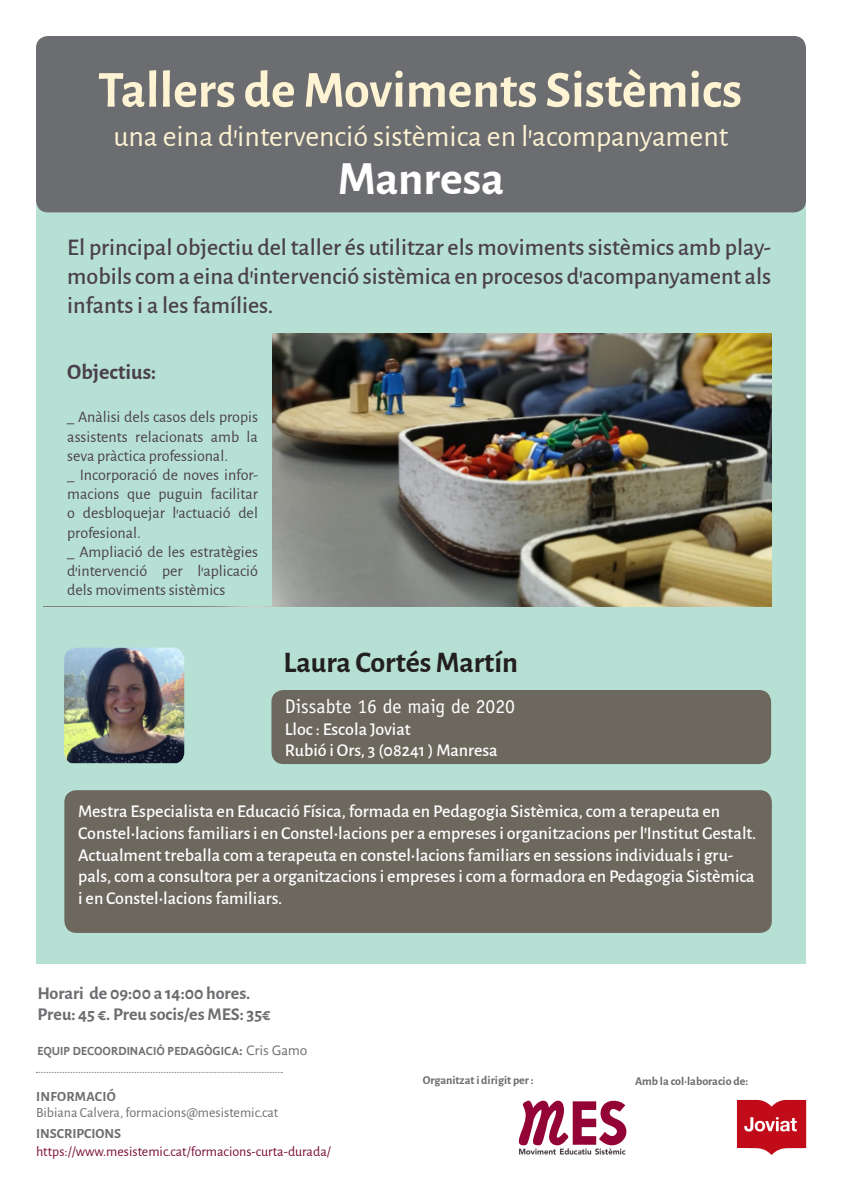
<style>
.page{position:relative;width:842px;height:1191px;background:#fff}
.page>*{position:absolute;margin:0;border:0;box-sizing:border-box;transform-origin:0 0}
.t1{font:700 52px "Alegreya Sans";color:#fef3d2}
.t2{font:700 48px "Alegreya Sans";letter-spacing:-.005em;color:#fff}
.t3{font:30px "Alegreya Sans";color:#fef3d2}
.t4{font:700 30px "Alegreya Sans";letter-spacing:-.005em;color:#231f20}
.t5{font:500 24px/28.8px "Alegreya Sans";color:#4a404b;text-align:justify}
.t6{font:700 22px "Alegreya Sans";color:#4a404b}
.t7{font:19.7px "Officina Sans";color:#fff}
.t8{font:500 18px/21.6px "Alegreya Sans";color:#fff}
.t9{font:700 18px "Alegreya Sans";color:#6c6d70}
.t10{font:16px/19.2px "Alegreya Sans";color:#4a404b;text-align:justify}
.t11{font:14px "Alegreya Sans";color:#7a0c39}
.t12{font:14px "Alegreya Sans";color:#6c6d70}
.t13{font:700 14px "Alegreya Sans";color:#6c6d70}
.t14{font:700 14px "Alegreya Sans";letter-spacing:.02em;color:#6c6d70}
.t15{font:700 12px "Alegreya Sans";color:#6c6d70}
.t16{font:700 12px "Gandhi Sans";color:#6c6d70}
.s1{font-size:14px}
.s2{font-weight:400;font-size:14px}
</style>
<div class="page">
<div style="left:36px;top:198px;width:770px;height:411px;background:#b7e0d5"></div>
<div style="left:36px;top:575px;width:770px;height:388px;background:#b7e0d5"></div>
<div style="left:36px;top:36px;width:770px;height:176px;background:#6c6d70;border-radius:12px"></div>
<div style="left:64px;top:790px;width:708px;height:143px;background:#6d685e;border-radius:12px"></div>
<div style="left:271px;top:690px;width:500px;height:74px;background:#6d685e;border-radius:12px"></div>
<svg style="left:519px;top:1100px;width:107px;height:54px"></svg>
<svg style="left:36px;top:1072px;width:246px;height:1px"></svg>
<img style="left:272px;top:333px;width:499px;height:273px">
<img style="left:64px;top:647px;width:120px;height:116px">
<img style="left:736px;top:1099px;width:71px;height:56px">
<p class="t1" style="left:98px;top:52px;width:645px">Tallers de Moviments Sistèmics</p>
<p class="t3" style="left:113px;top:115px;width:616px">una eina d’intervenció sistèmica en l’acompanyament</p>
<p class="t2" style="left:338px;top:143px;width:168px">Manresa</p>
<p class="t5" style="left:67px;top:231px;width:705px">El principal objectiu del taller és utilitzar els moviments sistèmics amb play&shy;mobils com a eina d’intervenció sistèmica en procesos d’acompanyament als infants i a les famílies.</p>
<p class="t6" style="left:67px;top:356px;width:90px">Objectius:</p>
<p class="t10" style="left:67px;top:407px;width:192px">_ Anàlisi dels casos dels propis assistents relacionats amb la seva pràctica professional.</p>
<p class="t10" style="left:67px;top:464px;width:192px">_ Incorporació de noves infor&shy;macions que puguin facilitar o desbloquejar l’actuació del profesional.</p>
<p class="t10" style="left:67px;top:541px;width:192px">_ Ampliació de les estratègies d’intervenció per l’aplicació dels moviments sistèmics</p>
<p class="t4" style="left:283px;top:640px;width:236px">Laura Cortés Martín</p>
<p class="t7" style="left:285px;top:695px;width:232px">Dissabte 16 de maig de 2020</p>
<p class="t8" style="left:285px;top:717px;width:127px">Lloc : Escola Joviat</p>
<p class="t8" style="left:285px;top:738px;width:214px">Rubió i Ors, 3 (08241 ) Manresa</p>
<p class="t8" style="left:78px;top:799px;width:679px">Mestra Especialista en Educació Física, formada en Pedagogia Sistèmica, com a terapeuta en Constel•lacions familiars i en Constel•lacions per a empreses i organitzacions per l’Institut Gestalt.<br>Actualment treballa com a terapeuta en constel•lacions familiars en sessions individuals i gru&shy;pals, com a consultora per a organitzacions i empreses i com a formadora en Pedagogia Sistèmica i en Constel•lacions familiars.</p>
<p class="t9" style="left:37px;top:979px;width:214px">Horari de 09:00 a 14:00 hores.</p>
<p class="t9" style="left:37px;top:1001px;width:235px">Preu: 45 €. Preu socis/es MES: 35€</p>
<p class="t16" style="left:37px;top:1044px;width:272px">EQUIP DECOORDINACIÓ PEDAGÒGICA<span class="s1">:</span> <span class="s2">Cris Gamo</span></p>
<p class="t14" style="left:36px;top:1085px;width:81px">INFORMACIÓ</p>
<p class="t12" style="left:36px;top:1102px;width:244px">Bibiana Calvera, formacions@mesistemic.cat</p>
<p class="t13" style="left:36px;top:1122px;width:87px">INSCRIPCIONS</p>
<p class="t11" style="left:36px;top:1141px;width:296px">https://www.mesistemic.cat/formacions-curta-durada/</p>
<p class="t15" style="left:423px;top:1071px;width:112px">Organitzat i dirigit per :</p>
<p class="t15" style="left:635px;top:1072px;width:115px">Amb la col·laboracio de:</p>
</div>
